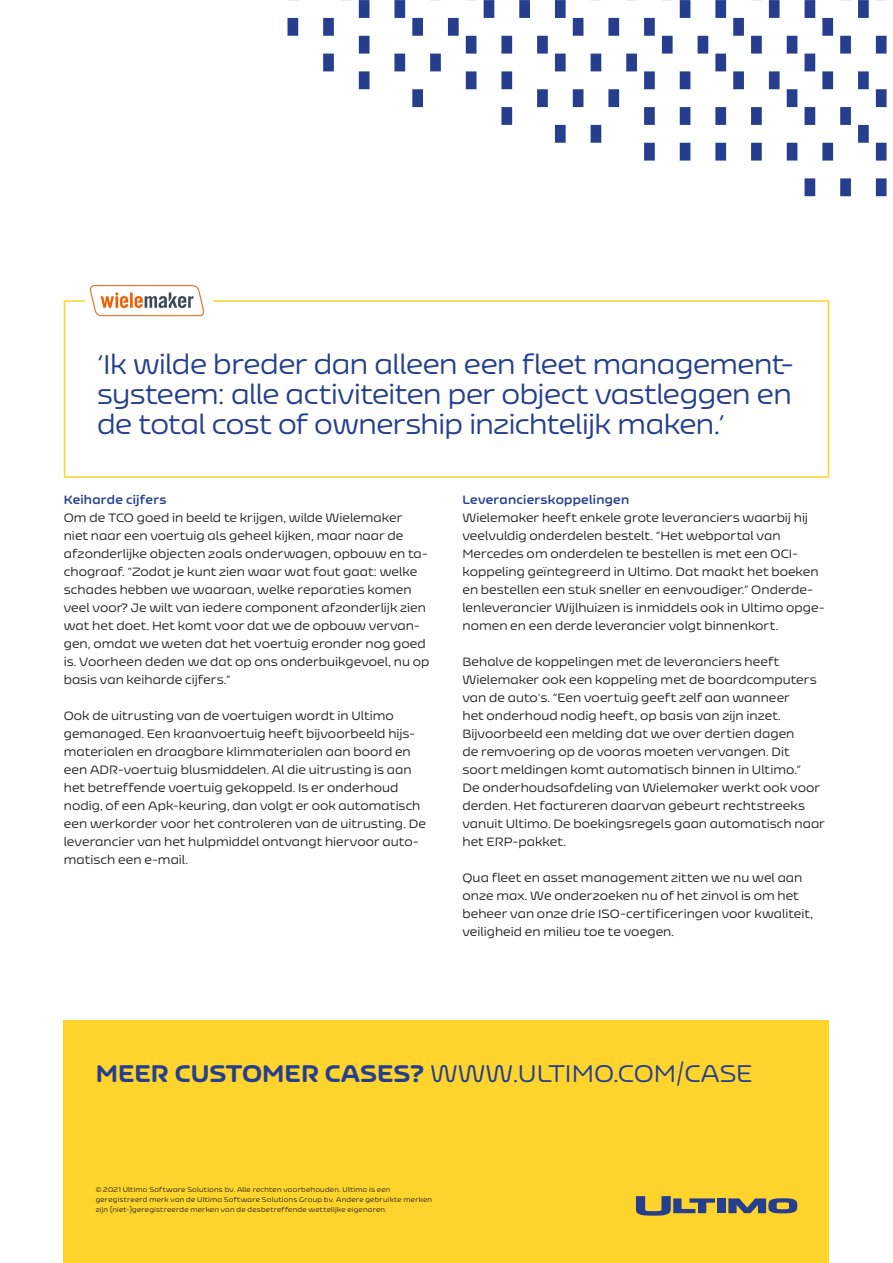
<style>
.page{position:relative;width:893px;height:1263px;background:#fff}
.page>*{position:absolute;margin:0;border:0;box-sizing:border-box;transform-origin:0 0}
._07-GROTE_QUOTE{font:27px/30px "Nizzoli Alt Rd";letter-spacing:-.02em;color:#253f8e;text-align:justify}
.t1{font:24px "Nizzoli Alt Rd";color:#253f8e}
._05-BODY{font:12px/18px "Nizzoli Alt Rd";color:#231f20}
._04-TUSSENKOP{font:700 12px "Nizzoli Alt Rd";letter-spacing:.02em;color:#253f8e}
.t2{font:6.75px/9.8px "Nizzoli Alt Rd";letter-spacing:.03em;color:#231f20}
.s1{font-weight:900}
</style>
<div class="page">
<div style="left:64px;top:300px;width:765px;height:178px;border:2px solid #ffd42c"></div>
<div style="left:85px;top:245px;width:128px;height:86px;background:#fff"></div>
<img style="left:89px;top:285px;width:115px;height:32px">
<div style="left:64px;top:1020px;width:765px;height:243px;background:#ffd42c"></div>
<svg style="left:636px;top:1196px;width:79px;height:20px"></svg>
<div style="left:718px;top:1198px;width:8px;height:15px;background:#253f8e"></div>
<svg style="left:728px;top:1198px;width:69px;height:15px"></svg>
<svg style="left:287px;top:0;width:599px;height:196px"></svg>
<p class="_07-GROTE_QUOTE" style="left:97px;top:350px;width:699px">‘Ik wilde breder dan alleen een fleet management&shy;systeem: alle activiteiten per object vastleggen en de total cost of ownership inzichtelijk maken.’</p>
<p class="_04-TUSSENKOP" style="left:64px;top:493px;width:104px">Keiharde cijfers</p>
<p class="_05-BODY" style="left:64px;top:509px;width:367px">Om de TCO goed in beeld te krijgen, wilde Wielemaker niet naar een voertuig als geheel kijken, maar naar de afzonderlijke objecten zoals onderwagen, opbouw en ta&shy;chograaf. “Zodat je kunt zien waar wat fout gaat: welke schades hebben we waaraan, welke reparaties komen veel voor? Je wilt van iedere component afzonderlijk zien wat het doet. Het komt voor dat we de opbouw vervan&shy;gen, omdat we weten dat het voertuig eronder nog goed is. Voorheen deden we dat op ons onderbuikgevoel, nu op basis van keiharde cijfers.”</p>
<p class="_05-BODY" style="left:64px;top:707px;width:364px">Ook de uitrusting van de voertuigen wordt in Ultimo gemanaged. Een kraanvoertuig heeft bijvoorbeeld hijs&shy;materialen en draagbare klimmaterialen aan boord en een ADR-voertuig blusmiddelen. Al die uitrusting is aan het betreffende voertuig gekoppeld. Is er onderhoud nodig, of een Apk-keuring, dan volgt er ook automatisch een werkorder voor het controleren van de uitrusting. De leverancier van het hulpmiddel ontvangt hiervoor auto&shy;matisch een e-mail.</p>
<p class="_04-TUSSENKOP" style="left:462px;top:493px;width:168px">Leverancierskoppelingen</p>
<p class="_05-BODY" style="left:462px;top:509px;width:347px">Wielemaker heeft enkele grote leveranciers waarbij hij veelvuldig onderdelen bestelt. “Het webportal van</p>
<p class="_05-BODY" style="left:462px;top:545px;width:364px">Mercedes om onderdelen te bestellen is met een OCI&shy;koppeling geïntegreerd in Ultimo. Dat maakt het boeken en bestellen een stuk sneller en eenvoudiger.” Onderde&shy;lenleverancier Wijlhuizen is inmiddels ook in Ultimo opge&shy;nomen en een derde leverancier volgt binnenkort.</p>
<p class="_05-BODY" style="left:462px;top:653px;width:319px">Behalve de koppelingen met de leveranciers heeft</p>
<p class="_05-BODY" style="left:462px;top:671px;width:364px">Wielemaker ook een koppeling met de boardcomputers van de auto’s. “Een voertuig geeft zelf aan wanneer<br>het onderhoud nodig heeft, op basis van zijn inzet.<br>Bijvoorbeeld een melding dat we over dertien dagen<br>de remvoering op de vooras moeten vervangen. Dit soort meldingen komt automatisch binnen in Ultimo.”<br>De onderhoudsafdeling van Wielemaker werkt ook voor derden. Het factureren daarvan gebeurt rechtstreeks vanuit Ultimo. De boekingsregels gaan automatisch naar het ERP-pakket.</p>
<p class="_05-BODY" style="left:462px;top:869px;width:352px">Qua fleet en asset management zitten we nu wel aan onze max. We onderzoeken nu of het zinvol is om het beheer van onze drie ISO-certificeringen voor kwaliteit, veiligheid en milieu toe te voegen.</p>
<h2 class="t1" style="left:96px;top:1059px;width:659px"><span class="s1">MEER CUSTOMER CASES?</span> WWW.ULTIMO.COM/CASE</h2>
<p class="t2" style="left:96px;top:1185px;width:338px">© 2021 Ultimo Software Solutions bv. Alle rechten voorbehouden. Ultimo is een geregistreerd merk van de Ultimo Software Solutions Group bv. Andere gebruikte merken zijn (niet-)geregistreerde merken van de desbetreffende wettelijke eigenaren.</p>
</div>
